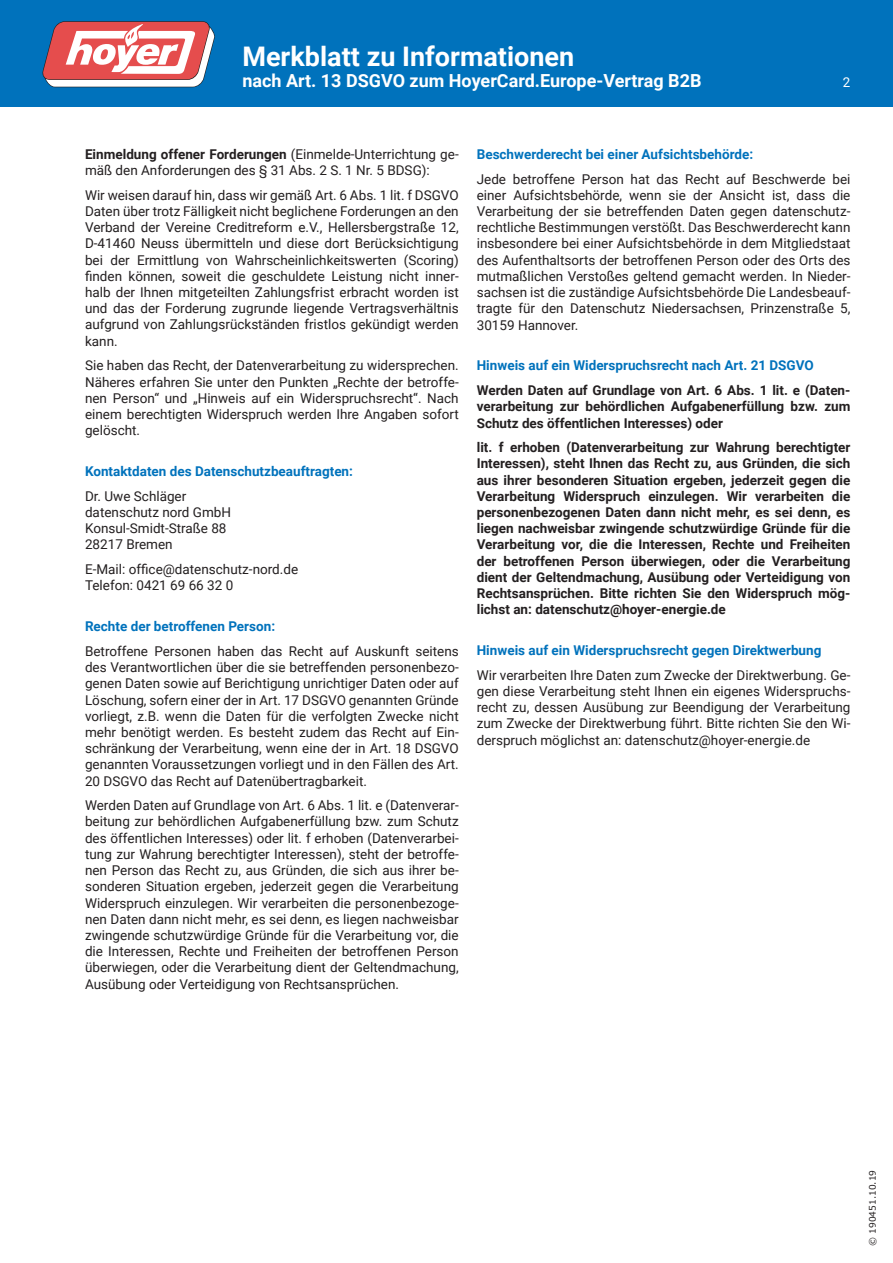
<style>
.page{position:relative;width:893px;height:1263px;background:#fff}
.page>*{position:absolute;margin:0;border:0;box-sizing:border-box;transform-origin:0 0}
.t1{font:700 27px "Roboto";color:#fff}
.t2{font:700 18px "Roboto";color:#fff}
.t3{font:13.5px/16.2px "Roboto";color:#231f20;text-align:justify}
.t4{font:700 13.5px/16.2px "Roboto";color:#231f20;text-align:justify}
.t5{font:700 13.5px "Roboto";color:#0072bc}
.t6{font:13.5px "Roboto";color:#fff}
.t7{font:9px "Verdana";color:#231f20}
.s1{font-weight:700}
</style>
<div class="page">
<div style="left:0;top:0;width:893px;height:106px;background:#0072bc"></div>
<svg style="left:43px;top:21px;width:172px;height:66px"></svg>
<h1 class="t1" style="left:242px;top:37px;width:333px">Merkblatt zu Informationen</h1>
<h2 class="t2" style="left:242px;top:68px;width:461px">nach Art. 13 DSGVO zum HoyerCard.Europe-Vertrag B2B</h2>
<p class="t6" style="left:843px;top:73px;width:9px">2</p>
<p class="t3" style="left:85px;top:146px;width:375px"><span class="s1">Einmeldung offener Forderungen</span> (Einmelde-Unterrichtung ge&shy;mäß den Anforderungen des § 31 Abs. 2 S. 1 Nr. 5 BDSG):</p>
<p class="t3" style="left:85px;top:186px;width:375px">Wir weisen darauf hin, dass wir gemäß Art. 6 Abs. 1 lit. f DSGVO Daten über trotz Fälligkeit nicht beglichene Forderungen an den Verband der Vereine Creditreform e.V., Hellersbergstraße 12, D-41460 Neuss übermitteln und diese dort Berücksichtigung bei der Ermittlung von Wahrscheinlichkeitswerten (Scoring) finden können, soweit die geschuldete Leistung nicht inner&shy;halb der Ihnen mitgeteilten Zahlungsfrist erbracht worden ist und das der Forderung zugrunde liegende Vertragsverhältnis aufgrund von Zahlungsrückständen fristlos gekündigt werden kann.</p>
<p class="t3" style="left:85px;top:357px;width:375px">Sie haben das Recht, der Datenverarbeitung zu widersprechen.<br>Näheres erfahren Sie unter den Punkten „Rechte der betroffe&shy;nen Person“ und „Hinweis auf ein Widerspruchsrecht“. Nach einem berechtigten Widerspruch werden Ihre Angaben sofort gelöscht.</p>
<p class="t5" style="left:85px;top:462px;width:269px">Kontaktdaten des Datenschutzbeauftragten:</p>
<p class="t3" style="left:85px;top:487px;width:148px;text-align:left">Dr. Uwe Schläger datenschutz nord GmbH<br>Konsul-Smidt-Straße 88<br>28217 Bremen</p>
<p class="t3" style="left:85px;top:561px;width:215px">E-Mail: office@datenschutz-nord.de<br>Telefon: 0421 69 66 32 0</p>
<p class="t5" style="left:85px;top:617px;width:192px">Rechte der betroffenen Person:</p>
<p class="t3" style="left:85px;top:642px;width:375px">Betroffene Personen haben das Recht auf Auskunft seitens des Verantwortlichen über die sie betreffenden personenbezo&shy;genen Daten sowie auf Berichtigung unrichtiger Daten oder auf Löschung, sofern einer der in Art. 17 DSGVO genannten Gründe vorliegt, z.B. wenn die Daten für die verfolgten Zwecke nicht mehr benötigt werden. Es besteht zudem das Recht auf Ein&shy;schränkung der Verarbeitung, wenn eine der in Art. 18 DSGVO genannten Voraussetzungen vorliegt und in den Fällen des Art.<br>20 DSGVO das Recht auf Datenübertragbarkeit.</p>
<p class="t3" style="left:85px;top:797px;width:375px">Werden Daten auf Grundlage von Art. 6 Abs. 1 lit. e (Datenverar&shy;beitung zur behördlichen Aufgabenerfüllung bzw. zum Schutz des öffentlichen Interesses) oder lit. f erhoben (Datenverarbei&shy;tung zur Wahrung berechtigter Interessen), steht der betroffe&shy;nen Person das Recht zu, aus Gründen, die sich aus ihrer be&shy;sonderen Situation ergeben, jederzeit gegen die Verarbeitung Widerspruch einzulegen. Wir verarbeiten die personenbezoge&shy;nen Daten dann nicht mehr, es sei denn, es liegen nachweisbar zwingende schutzwürdige Gründe für die Verarbeitung vor, die die Interessen, Rechte und Freiheiten der betroffenen Person überwiegen, oder die Verarbeitung dient der Geltendmachung, Ausübung oder Verteidigung von Rechtsansprüchen.</p>
<p class="t5" style="left:477px;top:145px;width:278px">Beschwerderecht bei einer Aufsichtsbehörde:</p>
<p class="t3" style="left:477px;top:170px;width:375px">Jede betroffene Person hat das Recht auf Beschwerde bei einer Aufsichtsbehörde, wenn sie der Ansicht ist, dass die Verarbeitung der sie betreffenden Daten gegen datenschutz&shy;rechtliche Bestimmungen verstößt. Das Beschwerderecht kann insbesondere bei einer Aufsichtsbehörde in dem Mitgliedstaat des Aufenthaltsorts der betroffenen Person oder des Orts des mutmaßlichen Verstoßes geltend gemacht werden. In Nieder&shy;sachsen ist die zuständige Aufsichtsbehörde Die Landesbeauf&shy;tragte für den Datenschutz Niedersachsen, Prinzenstraße 5, 30159 Hannover.</p>
<p class="t5" style="left:477px;top:356px;width:339px">Hinweis auf ein Widerspruchsrecht nach Art. 21 DSGVO</p>
<p class="t4" style="left:477px;top:382px;width:375px">Werden Daten auf Grundlage von Art. 6 Abs. 1 lit. e (Daten&shy;verarbeitung zur behördlichen Aufgabenerfüllung bzw. zum Schutz des öffentlichen Interesses) oder</p>
<p class="t4" style="left:477px;top:439px;width:375px">lit. f erhoben (Datenverarbeitung zur Wahrung berechtigter Interessen), steht Ihnen das Recht zu, aus Gründen, die sich aus ihrer besonderen Situation ergeben, jederzeit gegen die Verarbeitung Widerspruch einzulegen. Wir verarbeiten die personenbezogenen Daten dann nicht mehr, es sei denn, es liegen nachweisbar zwingende schutzwürdige Gründe für die Verarbeitung vor, die die Interessen, Rechte und Freiheiten der betroffenen Person überwiegen, oder die Verarbeitung dient der Geltendmachung, Ausübung oder Verteidigung von Rechtsansprüchen. Bitte richten Sie den Widerspruch mög&shy;lichst an: datenschutz@hoyer-energie.de</p>
<p class="t5" style="left:477px;top:641px;width:346px">Hinweis auf ein Widerspruchsrecht gegen Direktwerbung</p>
<p class="t3" style="left:477px;top:666px;width:375px">Wir verarbeiten Ihre Daten zum Zwecke der Direktwerbung. Ge&shy;gen diese Verarbeitung steht Ihnen ein eigenes Widerspruchs&shy;recht zu, dessen Ausübung zur Beendigung der Verarbeitung zum Zwecke der Direktwerbung führt. Bitte richten Sie den Wi&shy;derspruch möglichst an: datenschutz@hoyer-energie.de</p>
<p class="t7" style="left:866px;top:1246px;width:77px;rotate:-90deg">© 190451.10.19</p>
</div>
